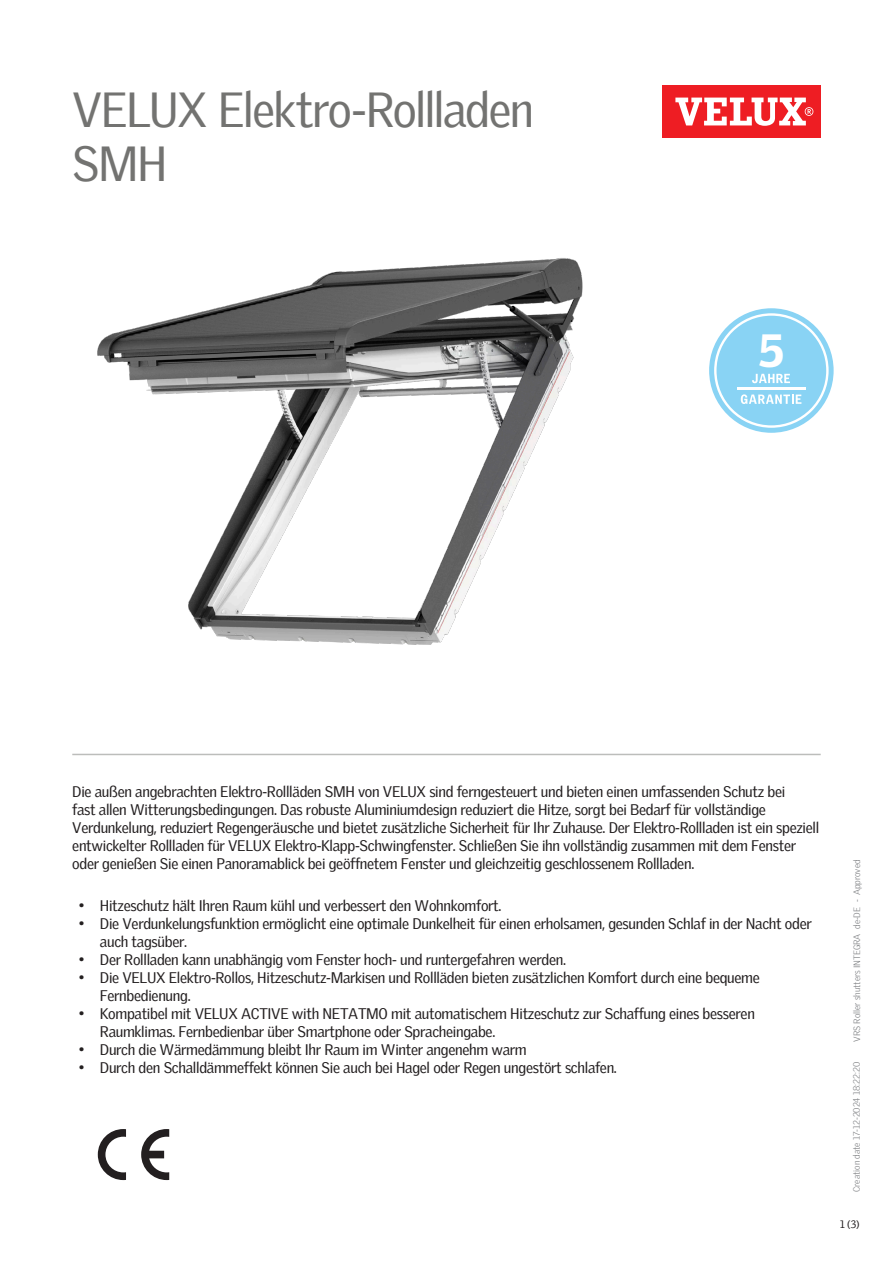
<style>
.page{position:relative;width:893px;height:1263px;background:#fff}
.page>*{position:absolute;margin:0;border:0;box-sizing:border-box;transform-origin:0 0}
.Headline{font:48px/54px "Velux Gothic";letter-spacing:-.035em;color:#737371}
.t1{font:900 45.3px "Velux Gothic";color:#fff}
.Body_Regular{font:15px/18px "Velux Gothic";letter-spacing:-.02em;color:#231f20}
.t2{font:10.5px "Velux Gothic";color:#231f20}
.t3{font:300 9px "Velux Gothic";color:#7c7e81}
</style>
<div class="page">
<div style="left:662px;top:85px;width:159px;height:53px;background:#ee1d23"></div>
<svg style="left:675px;top:98px;width:138px;height:28px"></svg>
<hr style="left:72px;top:754px;width:749px;height:1px;background:#bcbdbb">
<img style="left:97px;top:258px;width:486px;height:387px">
<svg style="left:141px;top:1129px;width:28px;height:51px"></svg>
<svg style="left:98px;top:1129px;width:28px;height:51px"></svg>
<svg style="left:709px;top:308px;width:125px;height:125px"></svg>
<p class="Headline" style="left:72px;top:79px;width:463px">VELUX Elektro-Rollladen<br>SMH</p>
<p class="t1" style="left:758px;top:322px;width:27px">5</p>
<p class="Body_Regular" style="left:72px;top:781px;width:748px">Die außen angebrachten Elektro-Rollläden SMH von VELUX sind ferngesteuert und bieten einen umfassenden Schutz bei<br>fast allen Witterungsbedingungen. Das robuste Aluminiumdesign reduziert die Hitze, sorgt bei Bedarf für vollständige Verdunkelung, reduziert Regengeräusche und bietet zusätzliche Sicherheit für Ihr Zuhause. Der Elektro-Rollladen ist ein speziell entwickelter Rollladen für VELUX Elektro-Klapp-Schwingfenster. Schließen Sie ihn vollständig zusammen mit dem Fenster oder genießen Sie einen Panoramablick bei geöffnetem Fenster und gleichzeitig geschlossenem Rollladen.</p>
<p class="Body_Regular" style="left:79px;top:896px;width:424px">• Hitzeschutz hält Ihren Raum kühl und verbessert den Wohnkomfort.</p>
<p class="Body_Regular" style="left:100px;top:914px;width:713px;text-indent:-21px">• Die Verdunkelungsfunktion ermöglicht eine optimale Dunkelheit für einen erholsamen, gesunden Schlaf in der Nacht oder auch tagsüber.</p>
<p class="Body_Regular" style="left:79px;top:950px;width:489px">• Der Rollladen kann unabhängig vom Fenster hoch- und runtergefahren werden.</p>
<p class="Body_Regular" style="left:100px;top:968px;width:661px;text-indent:-21px">• Die VELUX Elektro-Rollos, Hitzeschutz-Markisen und Rollläden bieten zusätzlichen Komfort durch eine bequeme<br>Fernbedienung.</p>
<p class="Body_Regular" style="left:100px;top:1004px;width:656px;text-indent:-21px">• Kompatibel mit VELUX ACTIVE with NETATMO mit automatischem Hitzeschutz zur Schaffung eines besseren<br>Raumklimas. Fernbedienbar über Smartphone oder Spracheingabe.</p>
<p class="Body_Regular" style="left:79px;top:1040px;width:450px">• Durch die Wärmedämmung bleibt Ihr Raum im Winter angenehm warm</p>
<p class="Body_Regular" style="left:79px;top:1058px;width:540px">• Durch den Schalldämmeffekt können Sie auch bei Hagel oder Regen ungestört schlafen.</p>
<p class="t3" style="left:850px;top:1042px;width:184px;rotate:-90deg">VRS Roller shutters INTEGRA de-DE - Approved</p>
<p class="t3" style="left:850px;top:1192px;width:131px;rotate:-90deg">Creation date 17-12-2024 18:22:20</p>
<p class="t2" style="left:840px;top:1216px;width:21px">1 (3)</p>
</div>
